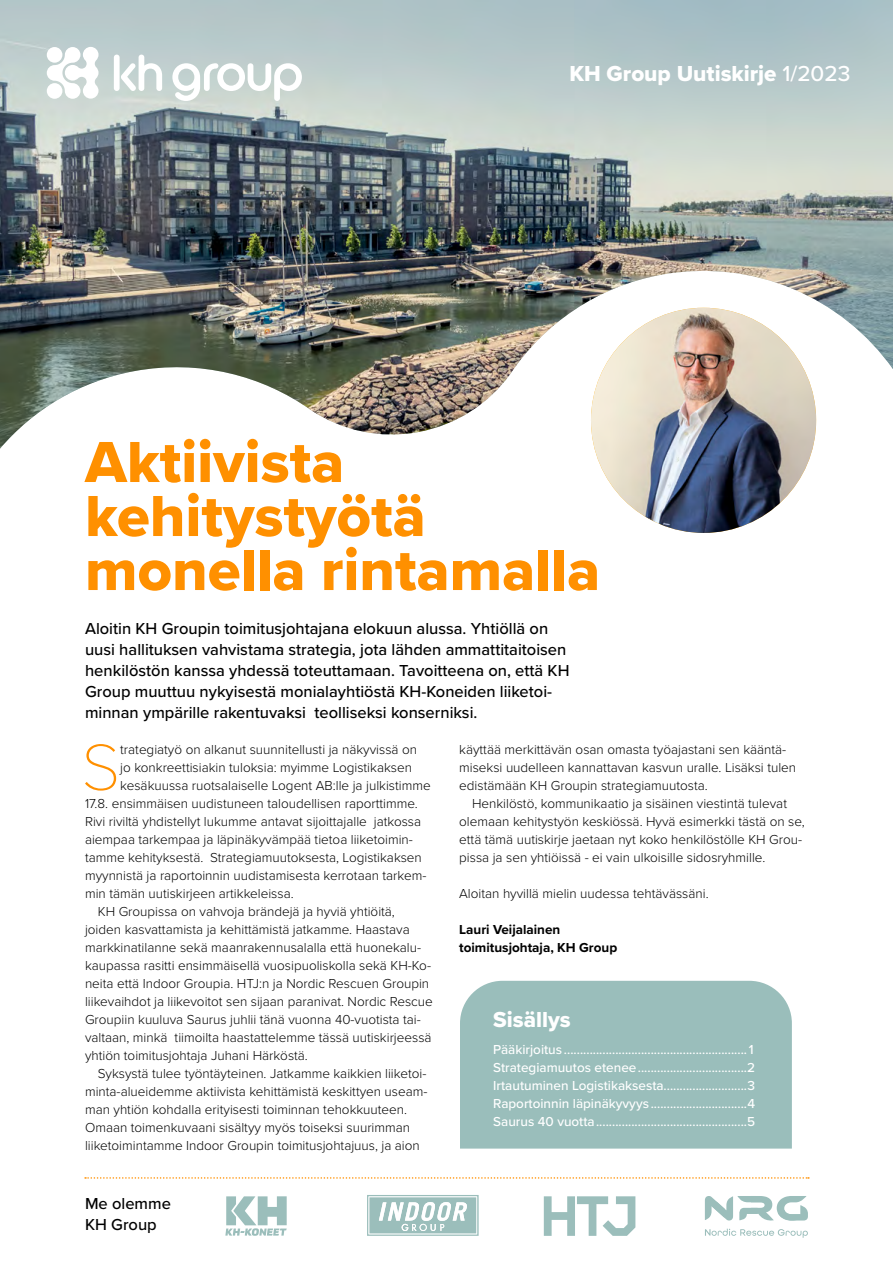
<style>
.page{position:relative;width:893px;height:1263px;background:#fff}
.page>*{position:absolute;margin:0;border:0;box-sizing:border-box;transform-origin:0 0}
.t1{font:100 67.5px "Proxima Nova T";color:#ff9000}
.t2{font:60px/54px "Proxima Nova Extrabld";color:#ff9000}
.t3{font:22.5px "Proxima Nova Extrabld";color:#fff}
.t4{font:500 16.5px/21px "Proxima Nova";color:#000}
.t5{font:300 13.5px/18px "Proxima Nova";color:#000}
.t6{font:500 13.5px/18px "Proxima Nova";color:#fff;text-align:justify}
.t7{font:700 13.5px/18px "Proxima Nova";color:#000}
.s1{font-family:"Proxima Nova";font-weight:500}
</style>
<div class="page">
<div style="left:460px;top:981px;width:332px;height:167px;background:#9abebb"></div>
<img style="left:0;top:0;width:893px;height:449px">
<svg style="left:47px;top:47px;width:52px;height:52px"></svg>
<div style="left:47px;top:47px;width:15px;height:16px;background:#fff;border-radius:50%"></div>
<div style="left:47px;top:83px;width:15px;height:16px;background:#fff;border-radius:50%"></div>
<svg style="left:114px;top:55px;width:48px;height:36px"></svg>
<svg style="left:172px;top:63px;width:130px;height:38px"></svg>
<img style="left:591px;top:308px;width:225px;height:225px;border-radius:113px">
<svg style="left:85px;top:1177px;width:724px;height:2px"></svg>
<svg style="left:367px;top:1195px;width:112px;height:41px"></svg>
<svg style="left:225px;top:1196px;width:62px;height:40px"></svg>
<svg style="left:705px;top:1196px;width:103px;height:25px"></svg>
<svg style="left:705px;top:1229px;width:103px;height:9px"></svg>
<svg style="left:544px;top:1196px;width:91px;height:40px"></svg>
<h3 class="t3" style="left:569px;top:57px;width:282px">KH Group Uutiskirje <span class="s1">1/2023</span></h3>
<h2 class="t2" style="left:85px;top:434px;width:517px">Aktiivista kehitystyötä monella rintamalla</h2>
<p class="t4" style="left:85px;top:617px;width:486px">Aloitin KH Groupin toimitusjohtajana elokuun alussa. Yhtiöllä on uusi hallituksen vahvistama strategia, jota lähden ammattitaitoisen henkilöstön kanssa yhdessä toteuttamaan. Tavoitteena on, että KH Group muuttuu nykyisestä monialayhtiöstä KH-Koneiden liiketoi&shy;minnan ympärille rakentuvaksi teolliseksi konserniksi.</p>
<h1 class="t1" style="left:81px;top:717px;width:40px">S</h1>
<p class="t5" style="left:120px;top:739px;width:298px">trategiatyö on alkanut suunnitellusti ja näkyvissä on</p>
<p class="t5" style="left:120px;top:757px;width:293px">jo konkreettisiakin tuloksia: myimme Logistikaksen</p>
<p class="t5" style="left:120px;top:775px;width:312px">kesäkuussa ruotsalaiselle Logent AB:lle ja julkistimme</p>
<p class="t5" style="left:85px;top:793px;width:334px">17.8. ensimmäisen uudistuneen taloudellisen raporttimme.</p>
<p class="t5" style="left:85px;top:811px;width:338px">Rivi riviltä yhdistellyt lukumme antavat sijoittajalle jatkossa</p>
<p class="t5" style="left:85px;top:829px;width:329px">aiempaa tarkempaa ja läpinäkyvämpää tietoa liiketoimin-</p>
<p class="t5" style="left:85px;top:847px;width:338px">tamme kehityksestä. Strategiamuutoksesta, Logistikaksen</p>
<p class="t5" style="left:85px;top:865px;width:343px">myynnistä ja raportoinnin uudistamisesta kerrotaan tarkem-</p>
<p class="t5" style="left:85px;top:883px;width:210px">min tämän uutiskirjeen artikkeleissa.</p>
<p class="t5" style="left:98px;top:901px;width:299px">KH Groupissa on vahvoja brändejä ja hyviä yhtiöitä,</p>
<p class="t5" style="left:85px;top:919px;width:326px">joiden kasvattamista ja kehittämistä jatkamme. Haastava</p>
<p class="t5" style="left:85px;top:937px;width:338px">markkinatilanne sekä maanrakennusalalla että huonekalu-</p>
<p class="t5" style="left:85px;top:955px;width:348px">kaupassa rasitti ensimmäisellä vuosipuoliskolla sekä KH-Ko-</p>
<p class="t5" style="left:85px;top:973px;width:346px">neita että Indoor Groupia. HTJ:n ja Nordic Rescuen Groupin</p>
<p class="t5" style="left:85px;top:991px;width:349px">liikevaihdot ja liikevoitot sen sijaan paranivat. Nordic Rescue</p>
<p class="t5" style="left:85px;top:1009px;width:337px">Groupiin kuuluva Saurus juhlii tänä vuonna 40-vuotista tai-</p>
<p class="t5" style="left:85px;top:1027px;width:348px">valtaan, minkä tiimoilta haastattelemme tässä uutiskirjeessä</p>
<p class="t5" style="left:85px;top:1045px;width:224px">yhtiön toimitusjohtaja Juhani Härköstä.</p>
<p class="t5" style="left:98px;top:1063px;width:330px">Syksystä tulee työntäyteinen. Jatkamme kaikkien liiketoi-</p>
<p class="t5" style="left:85px;top:1081px;width:344px">minta-alueidemme aktiivista kehittämistä keskittyen useam-</p>
<p class="t5" style="left:85px;top:1099px;width:324px">man yhtiön kohdalla erityisesti toiminnan tehokkuuteen.</p>
<p class="t5" style="left:85px;top:1117px;width:327px">Omaan toimenkuvaani sisältyy myös toiseksi suurimman</p>
<p class="t5" style="left:85px;top:1135px;width:336px">liiketoimintamme Indoor Groupin toimitusjohtajuus, ja aion</p>
<p class="t4" style="left:85px;top:1193px;width:87px">Me olemme<br>KH Group</p>
<p class="t5" style="left:459px;top:739px;width:338px">käyttää merkittävän osan omasta työajastani sen kääntä&shy;miseksi uudelleen kannattavan kasvun uralle. Lisäksi tulen edistämään KH Groupin strategiamuutosta.</p>
<p class="t5" style="left:459px;top:793px;width:347px;text-indent:13px">Henkilöstö, kommunikaatio ja sisäinen viestintä tulevat olemaan kehitystyön keskiössä. Hyvä esimerkki tästä on se, että tämä uutiskirje jaetaan nyt koko henkilöstölle KH Grou&shy;pissa ja sen yhtiöissä - ei vain ulkoisille sidosryhmille.</p>
<p class="t5" style="left:459px;top:883px;width:251px">Aloitan hyvillä mielin uudessa tehtävässäni.</p>
<p class="t7" style="left:459px;top:920px;width:159px">Lauri Veijalainen toimitusjohtaja, KH Group</p>
<h3 class="t3" style="left:493px;top:1002px;width:79px">Sisällys</h3>
<p class="t6" style="left:493px;top:1040px;width:264px">Pääkirjoitus .........................................................1<br>Strategiamuutos etenee..................................2<br>Irtautuminen Logistikaksesta..........................3<br>Raportoinnin läpinäkyvyys ..............................4<br>Saurus 40 vuotta...............................................5</p>
</div>
